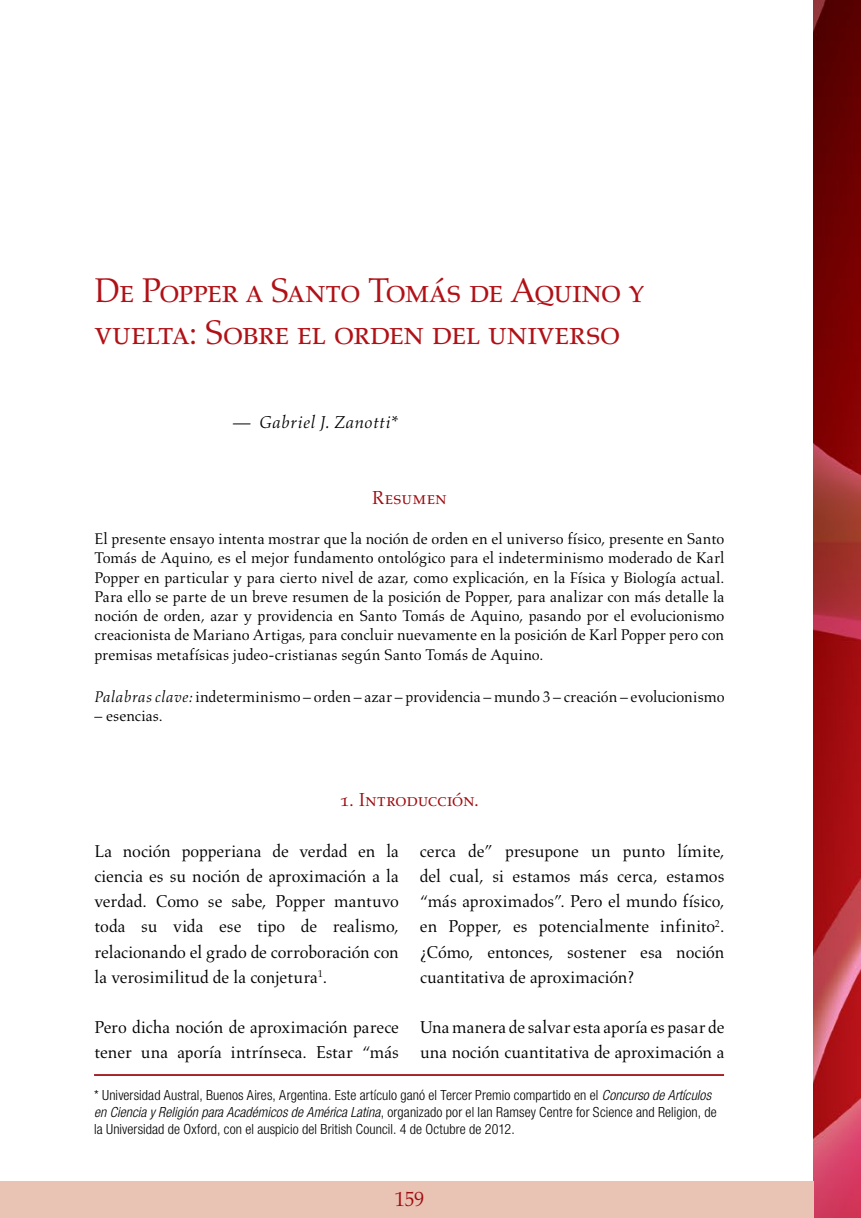
<style>
.page{position:relative;width:861px;height:1218px;background:#fff}
.page>*{position:absolute;margin:0;border:0;box-sizing:border-box;transform-origin:0 0}
.t1{font:35px/42px "Aldus LT Std";letter-spacing:-.035em;color:#b11116}
.t2{font:21px "Aldus LT Std";color:#9e0b0f}
.t3{font:19.25px "Aldus LT Std";letter-spacing:-.025em;color:#9e0b0f}
.t4{font:19.25px "Aldus LT Std";letter-spacing:-.005em;color:#9e0b0f}
.t5{font:17.5px/25.2px "Aldus LT Std";letter-spacing:-.005em;color:#000;text-align:justify}
.t6{font:italic 17.5px "Aldus LT Std";letter-spacing:.015em;color:#000}
.t7{font:15.75px/19.2px "Aldus LT Std";color:#000;text-align:justify}
.t8{font:300 condensed 14px/16.8px "Helvetica Neue LT Std";letter-spacing:.01em;color:#000}
.s1{font-style:italic}
</style>
<div class="page">
<img style="left:814px;top:0;width:47px;height:1218px">
<div style="left:0;top:1181px;width:814px;height:37px;background:#e9c3b4"></div>
<hr style="left:94px;top:1074px;width:630px;height:2px;background:#9e0b0f">
<h1 class="t1" style="left:94px;top:270px;width:551px">De Popper a Santo Tomás de Aquino y vuelta: Sobre el orden del universo</h1>
<p class="t6" style="left:233px;top:412px;width:167px">— Gabriel J. Zanotti*</p>
<p class="t4" style="left:372px;top:487px;width:77px">Resumen</p>
<p class="t7" style="left:94px;top:530px;width:631px">El presente ensayo intenta mostrar que la noción de orden en el universo físico, presente en Santo Tomás de Aquino, es el mejor fundamento ontológico para el indeterminismo moderado de Karl Popper en particular y para cierto nivel de azar, como explicación, en la Física y Biología actual.<br>Para ello se parte de un breve resumen de la posición de Popper, para analizar con más detalle la noción de orden, azar y providencia en Santo Tomás de Aquino, pasando por el evolucionismo creacionista de Mariano Artigas, para concluir nuevamente en la posición de Karl Popper pero con premisas metafísicas judeo-cristianas según Santo Tomás de Aquino.</p>
<p class="t7" style="left:94px;top:687px;width:632px"><span class="s1">Palabras clave:</span> indeterminismo – orden – azar – providencia – mundo 3 – creación – evolucionismo</p>
<p class="t7" style="left:94px;top:706px;width:70px">– esencias.</p>
<p class="t3" style="left:340px;top:789px;width:140px">1. Introducción.</p>
<p class="t5" style="left:94px;top:839px;width:306px">La noción popperiana de verdad en la ciencia es su noción de aproximación a la verdad. Como se sabe, Popper mantuvo toda su vida ese tipo de realismo, relacionando el grado de corroboración con la verosimilitud de la conjetura<sup>1</sup>.</p>
<p class="t5" style="left:94px;top:1015px;width:306px">Pero dicha noción de aproximación parece tener una aporía intrínseca. Estar “más</p>
<p class="t5" style="left:420px;top:839px;width:306px">cerca de” presupone un punto límite, del cual, si estamos más cerca, estamos “más aproximados”. Pero el mundo físico, en Popper, es potencialmente infinito<sup>2</sup>. ¿Cómo, entonces, sostener esa noción cuantitativa de aproximación?</p>
<p class="t5" style="left:420px;top:1015px;width:306px">Una manera de salvar esta aporía es pasar de una noción cuantitativa de aproximación a</p>
<p class="t8" style="left:94px;top:1087px;width:624px">* Universidad Austral, Buenos Aires, Argentina. Este artículo ganó el Tercer Premio compartido en el <span class="s1">Concurso de Artículos en Ciencia y Religión para Académicos de América Latina</span>, organizado por el Ian Ramsey Centre for Science and Religion, de la Universidad de Oxford, con el auspicio del British Council. 4 de Octubre de 2012.</p>
<h2 class="t2" style="left:395px;top:1187px;width:31px">159</h2>
</div>
